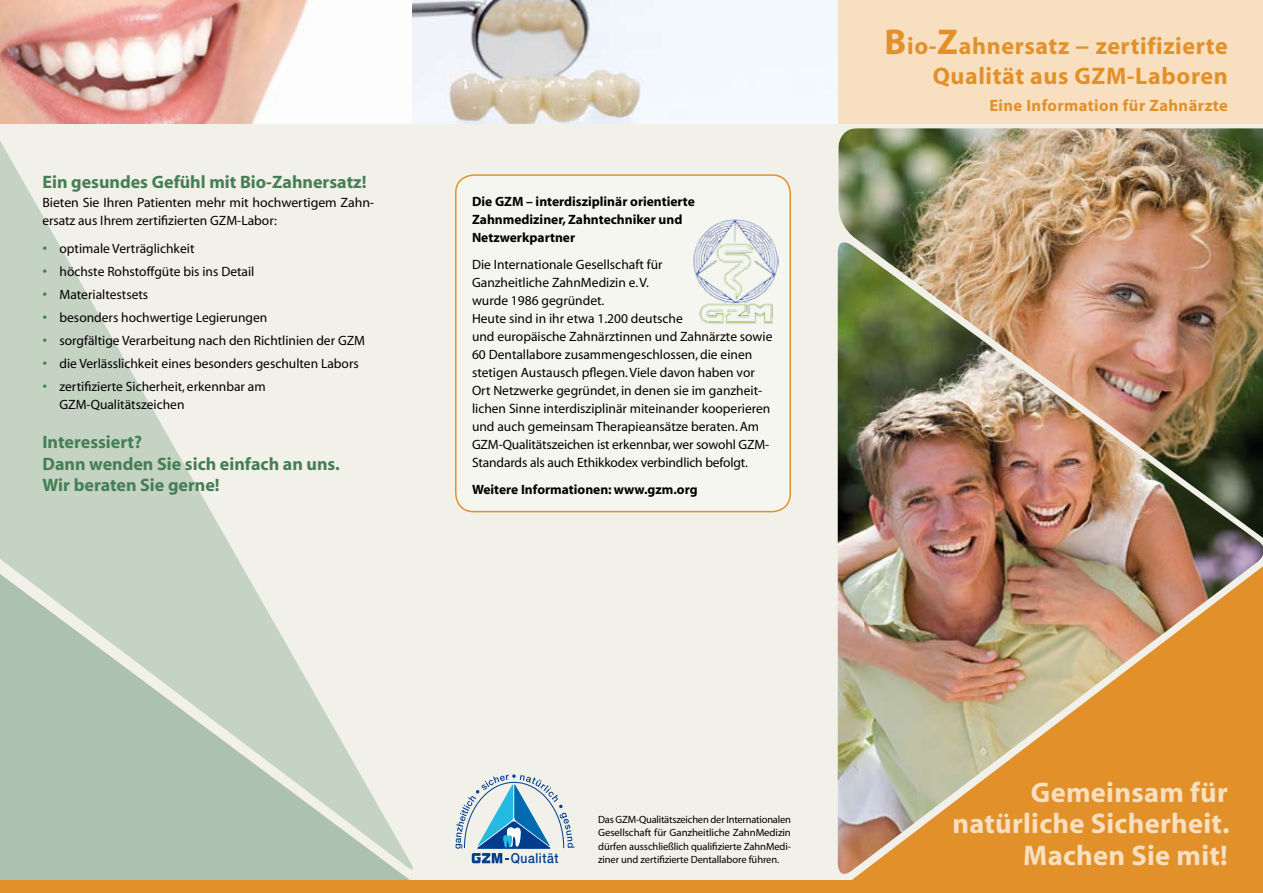
<style>
.page{position:relative;width:1263px;height:893px;background:#f1f0e9}
.page>*{position:absolute;margin:0;border:0;box-sizing:border-box;transform-origin:0 0}
.t1{font:700 28.5px/31.5px "Myriad";letter-spacing:.01em;color:#f7dfc0;text-align:right}
.t2{font:700 24px/30px "Myriad";letter-spacing:.025em;color:#e2902a;text-align:right}
.t3{font:700 18px/21.6px "Myriad";color:#467e55}
.t4{font:700 16.5px "Myriad";letter-spacing:.025em;color:#e2902a}
.t5{font:500 13.8px "Helvetica Neue LT";letter-spacing:.045em;color:#003d8f;scale:.88 1}
.t6{font:13.5px/18px "Myriad";color:#000}
.t7{font:700 13.5px/18px "Myriad";color:#000}
.t8{font:13.5px/23px "Arial";color:#467e55;text-align:justify}
.t9{font:10.5px/13.5px "Myriad";letter-spacing:-.01em;color:#000;text-align:justify}
.s1{font-size:36px}
</style>
<div class="page">
<svg style="left:0;top:141px;width:242px;height:426px"></svg>
<svg style="left:0;top:567px;width:413px;height:313px"></svg>
<div style="left:838px;top:0;width:425px;height:123px;background:#f7dfc0"></div>
<img style="left:837px;top:128px;width:426px;height:446px">
<img style="left:838px;top:240px;width:425px;height:640px">
<div style="left:0;top:880px;width:1263px;height:13px;background:#e2902a"></div>
<img style="left:0;top:0;width:412px;height:123px">
<img style="left:412px;top:0;width:426px;height:123px">
<div style="left:456px;top:175px;width:334px;height:337px;background:#f6f6f1;border-radius:18px"></div>
<div style="left:455px;top:174px;width:336px;height:338px;border:2px solid #e2902a;border-radius:18px"></div>
<img style="left:693px;top:219px;width:85px;height:105px">
<svg style="left:455px;top:774px;width:119px;height:89px"></svg>
<h3 class="t3" style="left:43px;top:172px;width:325px">Ein gesundes Gefühl mit Bio-Zahnersatz!</h3>
<p class="t6" style="left:43px;top:193px;width:332px;line-height:18.8px">Bieten Sie Ihren Patienten mehr mit hochwertigem Zahn&shy;ersatz aus Ihrem zertifizierten GZM-Labor:</p>
<p class="t6" style="left:60px;top:237px;width:307px;line-height:23px">optimale Verträglichkeit<br>höchste Rohstoffgüte bis ins Detail<br>Materialtestsets<br>besonders hochwertige Legierungen<br>sorgfältige Verarbeitung nach den Richtlinien der GZM die Verlässlichkeit eines besonders geschulten Labors zertifizierte Sicherheit, erkennbar am</p>
<p class="t6" style="left:60px;top:396px;width:126px">GZM-Qualitätszeichen</p>
<h3 class="t3" style="left:43px;top:432px;width:299px">Interessiert?<br>Dann wenden Sie sich einfach an uns.<br>Wir beraten Sie gerne!</h3>
<p class="t8" style="left:43px;top:237px;width:6px">• • • • • • •</p>
<p class="t7" style="left:472px;top:193px;width:224px">Die GZM – interdisziplinär orientierte<br>Zahn-mediziner, Zahntechniker und<br>Netzwerkpartner</p>
<p class="t6" style="left:472px;top:256px;width:302px">Die Internationale Gesellschaft für<br>Ganzheitliche ZahnMedizin e. V.<br>wurde 1986 gegründet.<br>Heute sind in ihr etwa 1.200 deutsche<br>und europäische Zahnärztinnen und Zahnärzte sowie 60 Dentallabore zusammengeschlossen, die einen stetigen Austausch pflegen. Viele davon haben vor Ort Netzwerke gegründet, in denen sie im ganzheit&shy;lichen Sinne interdisziplinär miteinander kooperieren und auch gemeinsam Therapieansätze beraten. Am GZM-Qualitätszeichen ist erkennbar, wer sowohl GZM-Standards als auch Ethikkodex verbindlich befolgt.</p>
<p class="t7" style="left:472px;top:480px;width:227px">Weitere Informationen: www.gzm.org</p>
<h2 class="t2" style="left:885px;top:31px;width:345px"><span class="s1">B</span>io-<span class="s1">Z</span>ahnersatz − zertifizierte<br>Qualität aus GZM-Laboren</h2>
<p class="t4" style="left:989px;top:97px;width:240px">Eine Information für Zahnärzte</p>
<p class="t5" style="left:511px;top:850px;width:56px">Qualität</p>
<p class="t9" style="left:598px;top:813px;width:194px">Das GZM-Qualitätszeichen der Internationalen Gesellschaft für Ganzheitliche ZahnMedizin dürfen ausschließlich qualifizierte ZahnMedi&shy;ziner und zertifizierte Dentallabore führen.</p>
<h1 class="t1" style="left:952px;top:777px;width:279px">Gemeinsam für natürliche Sicherheit.<br>Machen Sie mit!</h1>
</div>
